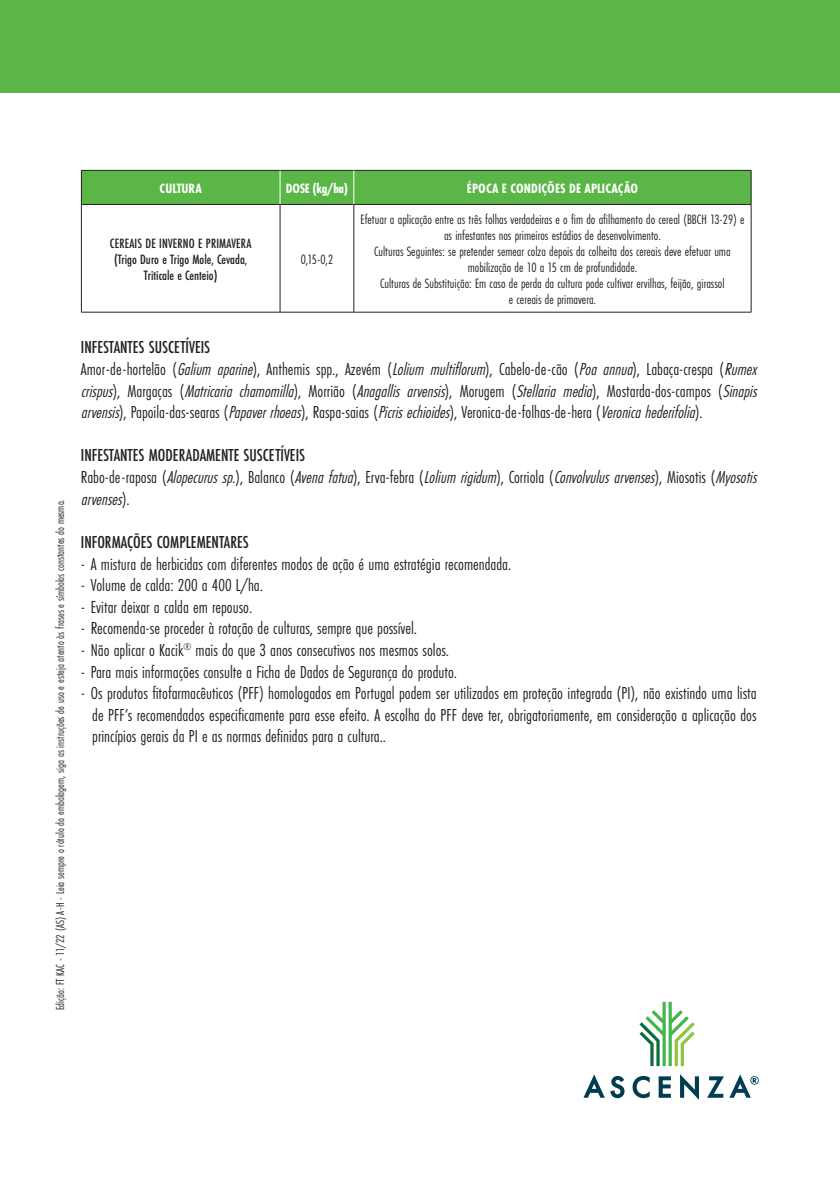
<style>
.page{position:relative;width:840px;height:1191px;background:#fff}
.page>*{position:absolute;margin:0;border:0;box-sizing:border-box;transform-origin:0 0}
.t1{font:18px/21.6px "Futura PT Cond";color:#231f20}
.t2{font:italic 18px/21.6px "Futura PT Cond";color:#231f20}
.t3{font:500 18px "Futura PT Cond";color:#231f20}
.t4{font:14px/16px "Futura PT Cond";color:#231f20;text-align:center}
.t5{font:500 14px/16px "Futura PT Cond";color:#231f20;text-align:center}
.t6{font:700 14px "Futura PT Cond";letter-spacing:.01em;color:#fff}
.t7{font:12px "Futura PT Cond";color:#231f20}
.s1{font-weight:500}
.s2{font-style:italic}
.s3{font-weight:500;font-style:normal}
.s4{font-style:normal}
</style>
<div class="page">
<div style="left:0;top:0;width:839px;height:93px;background:#5bb648"></div>
<svg style="left:639px;top:1001px;width:55px;height:65px"></svg>
<svg style="left:610px;top:1076px;width:14px;height:22px"></svg>
<svg style="left:632px;top:1076px;width:17px;height:22px"></svg>
<svg style="left:658px;top:1076px;width:12px;height:21px"></svg>
<svg style="left:680px;top:1074px;width:18px;height:25px"></svg>
<svg style="left:707px;top:1076px;width:16px;height:21px"></svg>
<svg style="left:584px;top:1074px;width:20px;height:23px"></svg>
<svg style="left:729px;top:1074px;width:29px;height:23px"></svg>
<div style="left:82px;top:171px;width:668px;height:33px;background:#5bb648"></div>
<hr style="left:81px;top:170px;width:199px;height:1px;background:#231f20">
<hr style="left:81px;top:171px;width:1px;height:33px;background:#231f20">
<hr style="left:280px;top:170px;width:73px;height:1px;background:#231f20">
<hr style="left:353px;top:170px;width:398px;height:1px;background:#231f20">
<hr style="left:81px;top:204px;width:199px;height:1px;background:#231f20">
<hr style="left:81px;top:205px;width:1px;height:107px;background:#231f20">
<hr style="left:280px;top:204px;width:73px;height:1px;background:#231f20">
<hr style="left:279px;top:205px;width:1px;height:107px;background:#231f20">
<hr style="left:353px;top:204px;width:398px;height:1px;background:#231f20">
<hr style="left:353px;top:205px;width:1px;height:107px;background:#231f20">
<hr style="left:750px;top:205px;width:1px;height:107px;background:#231f20">
<hr style="left:81px;top:312px;width:199px;height:1px;background:#231f20">
<hr style="left:280px;top:312px;width:73px;height:1px;background:#231f20">
<hr style="left:353px;top:312px;width:398px;height:1px;background:#231f20">
<hr style="left:279px;top:171px;width:1px;height:33px;background:#fff">
<hr style="left:353px;top:171px;width:1px;height:33px;background:#fff">
<hr style="left:750px;top:171px;width:1px;height:33px;background:#231f20">
<p class="t7" style="left:53px;top:1010px;width:512px;rotate:-90deg">Edição: FT KAC - 11/22 (AS) A-H - Leia sempre o rótulo da embalagem, siga as instruções de uso e esteja atento às frases e símbolos constantes do mesmo.</p>
<p class="t6" style="left:159px;top:180px;width:44px">CULTURA</p>
<p class="t6" style="left:286px;top:180px;width:64px">DOSE (kg/ha)</p>
<p class="t6" style="left:466px;top:180px;width:172px">ÉPOCA E CONDIÇÕES DE APLICAÇÃO</p>
<p class="t4" style="left:360px;top:211px;width:385px">Efetuar a aplicação entre as três folhas verdadeiras e o fim do afilhamento do cereal (BBCH 13-29) e as infestantes nos primeiros estádios de desenvolvimento.<br>Culturas Seguintes: se pretender semear colza depois da colheita dos cereais deve efetuar uma mobilização de 10 a 15 cm de profundidade.<br>Culturas de Substituição: Em caso de perda da cultura pode cultivar ervilhas, feijão, girassol<br>e cereais de primavera.</p>
<p class="t1" style="left:81px;top:337px;width:681px"><span class="s1">INFESTANTES SUSCETÍVEIS<br></span>Amor-de-hortelão (<span class="s2">Galium aparine</span>), Anthemis spp., Azevém (<span class="s2">Lolium multiflorum</span>), Cabelo-de-cão (<span class="s2">Poa annua</span>), Labaça-crespa (<span class="s2">Rumex crispus</span>) , M a r g a ç a s ( <span class="s2">Matricaria chamomilla</span>) , M o r r i ã o ( <span class="s2">Anagallis arvensis</span>) , M o r u g e m ( <span class="s2">Stellaria media</span>) , M o s t a r d a - d o s - c a m p o s ( <span class="s2">Sinapis arvensis</span>), Papoila-das-searas (<span class="s2">Papaverrhoeas</span>), Raspa-saias (<span class="s2">Picrisechioides</span>), Veronica-de-folhas-de-hera (<span class="s2">Veronicahederifolia</span>).</p>
<p class="t2" style="left:81px;top:445px;width:681px"><span class="s3">INFESTANTES MODERADAMENTE SUSCETÍVEIS<br></span><span class="s4">R a b o - d e - r a p o s a (</span> Alopecurussp.<span class="s4">) , B a l a n c o (</span> Avenafatua<span class="s4">) , E r v a - fe b r a (</span> Lolium rigidum<span class="s4">) , Co r r i o l a (</span> Convolvulusarvenses<span class="s4">) , M i o s o t i s (</span> Myosotis arvenses<span class="s4">) .</span></p>
<p class="t3" style="left:81px;top:531px;width:169px">INFORMAÇÕES COMPLEMENTARES</p>
<p class="t1" style="left:81px;top:553px;width:432px">- A mistura de herbicidas com diferentes modos de ação é uma estratégia recomendada.</p>
<p class="t1" style="left:81px;top:574px;width:183px">- Volume de calda: 200 a 400 L/ha.</p>
<p class="t1" style="left:81px;top:596px;width:173px">- Evitar deixar a calda em repouso.</p>
<p class="t1" style="left:81px;top:617px;width:337px">- Recomenda-se proceder à rotação de culturas, sempre que possível.</p>
<p class="t1" style="left:81px;top:639px;width:369px">- Não aplicar o Kacik<sup>®</sup> mais do que 3 anos consecutivos nos mesmos solos.</p>
<p class="t1" style="left:81px;top:661px;width:377px">- Para mais informações consulte a Ficha de Dados de Segurança do produto.</p>
<p class="t1" style="left:92px;top:682px;width:665px;text-align:justify;text-indent:-11px">- Os produtos fitofarmacêuticos (PFF) homologados em Portugal podem ser utilizados em proteção integrada (PI), não existindo uma lista de PFF’s recomendados especificamente para esse efeito. A escolha do PFF deve ter, obrigatoriamente, em consideração a aplicação dos princípios gerais da PI e as normas definidas para a cultura..</p>
<p class="t5" style="left:110px;top:235px;width:143px">CEREAIS DE INVERNO E PRIMAVERA (Trigo Duro e Trigo Mole, Cevada,<br>Triticale e Centeio)</p>
<p class="t4" style="left:300px;top:251px;width:34px">0,15-0,2</p>
</div>
